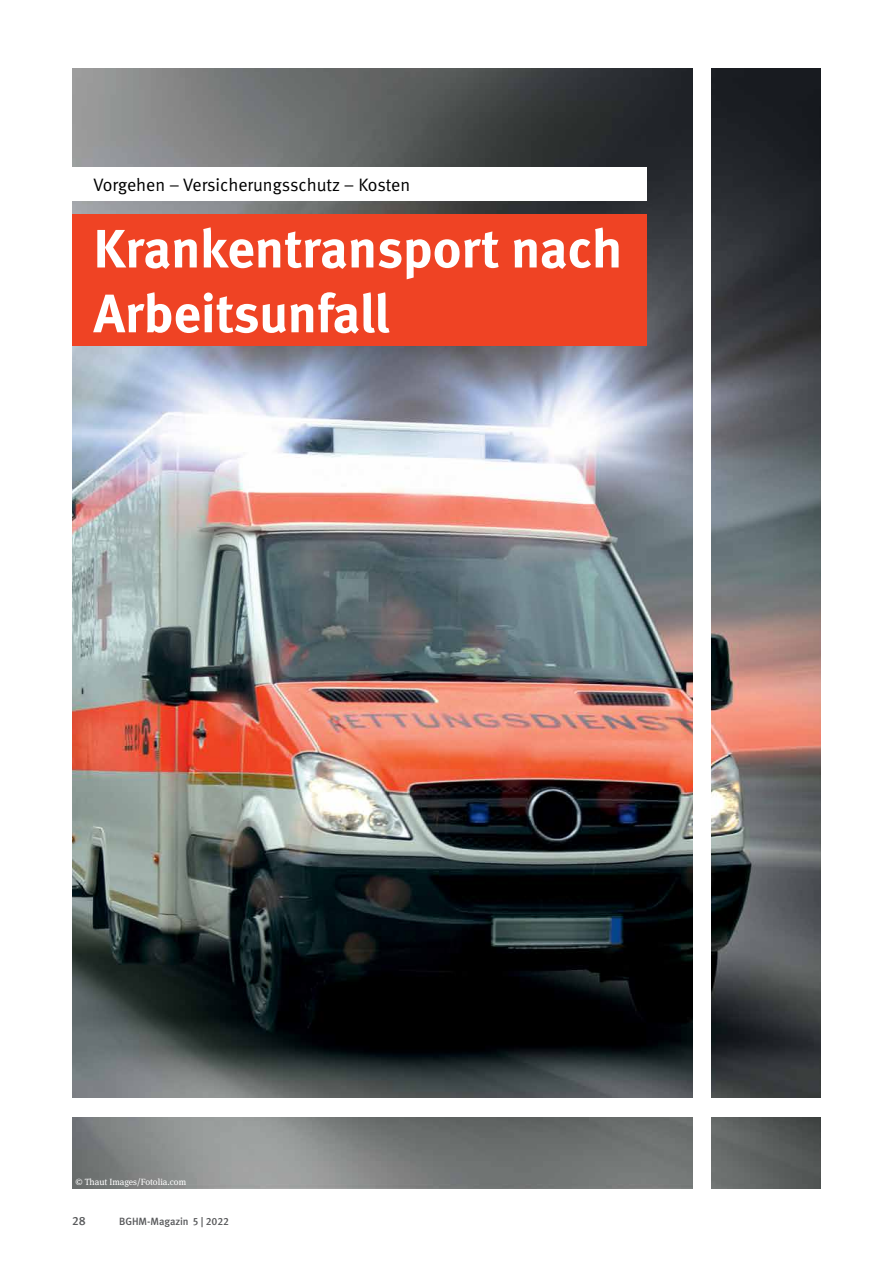
<style>
.page{position:relative;width:893px;height:1263px;background:#fff}
.page>*{position:absolute;margin:0;border:0;box-sizing:border-box;transform-origin:0 0}
.t1{font:700 54px/64.8px "DGUV Meta";color:#fff}
.t2{font:18px "DGUV Meta";letter-spacing:-.005em;color:#000}
.t3{font:500 12px "DGUV Meta";color:#58595b}
.t4{font:500 10.5px "DGUV Meta";color:#58595b}
.t5{font:9px "DGUV Meta Serif";color:#fff}
</style>
<div class="page">
<img style="left:72px;top:68px;width:749px;height:1120px">
<div style="left:72px;top:214px;width:574px;height:131px;background:#ef4324"></div>
<div style="left:72px;top:167px;width:574px;height:34px;background:#fff"></div>
<div style="left:62px;top:1098px;width:787px;height:18px;background:#fff"></div>
<div style="left:693px;top:45px;width:17px;height:1157px;background:#fff"></div>
<p class="t2" style="left:94px;top:174px;width:318px">Vorgehen – Versicherungsschutz – Kosten</p>
<h1 class="t1" style="left:94px;top:218px;width:530px">Krankentransport nach<br>Arbeitsunfall</h1>
<p class="t5" style="left:75px;top:1177px;width:112px">© Thaut Images/Fotolia.com</p>
<p class="t3" style="left:72px;top:1213px;width:15px">28</p>
<p class="t4" style="left:119px;top:1215px;width:111px">BGHM-Magazin 5 | 2022</p>
</div>
